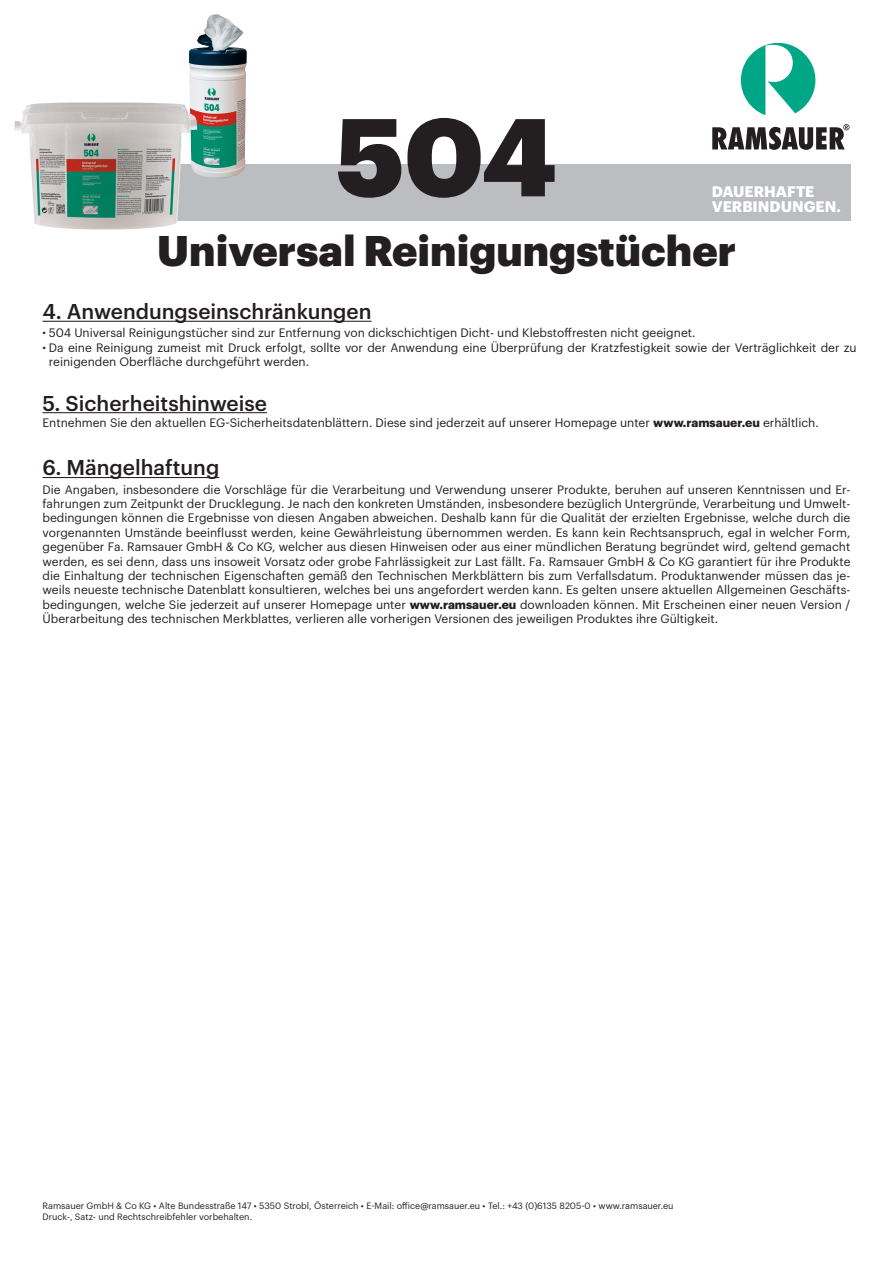
<style>
.page{position:relative;width:893px;height:1263px;background:#fff}
.page>*{position:absolute;margin:0;border:0;box-sizing:border-box;transform-origin:0 0}
.t1{font:900 108px "Graphik";color:#231f20}
.t2{font:900 42px "Graphik";color:#231f20}
.t3{font:500 21px "Graphik";color:#231f20}
.t4{font:700 15px "Graphik";color:#fff}
.t5{font:12px/14.4px "Graphik";color:#231f20;text-align:justify}
.t6{font:700 12px "Graphik";color:#231f20}
.t7{font:9px "Graphik";color:#231f20}
.s1{font-weight:700}
</style>
<div class="page">
<div style="left:43px;top:164px;width:808px;height:57px;background:#bcbdc0"></div>
<svg style="left:712px;top:124px;width:137px;height:26px"></svg>
<svg style="left:741px;top:43px;width:75px;height:72px"></svg>
<hr style="left:43px;top:412px;width:224px;height:1px;background:#231f20">
<hr style="left:43px;top:477px;width:176px;height:1px;background:#231f20">
<img style="left:189px;top:14px;width:58px;height:164px">
<img style="left:14px;top:103px;width:105px;height:127px">
<hr style="left:43px;top:321px;width:328px;height:1px;background:#231f20">
<p class="t1" style="left:336px;top:73px;width:223px">504</p>
<p class="t4" style="left:712px;top:180px;width:104px">DAUERHAFTE</p>
<p class="t4" style="left:712px;top:195px;width:131px">VERBINDUNGEN.</p>
<p class="t2" style="left:157px;top:218px;width:581px">Universal Reinigungstücher</p>
<p class="t3" style="left:43px;top:296px;width:330px">4. Anwendungseinschränkungen</p>
<p class="t5" style="left:49px;top:325px;width:648px">504 Universal Reinigungstücher sind zur Entfernung von dickschichtigen Dicht- und Klebstoffresten nicht geeignet.</p>
<p class="t5" style="left:49px;top:339px;width:809px">Da eine Reinigung zumeist mit Druck erfolgt, sollte vor der Anwendung eine Überprüfung der Kratzfestigkeit sowie der Verträglichkeit der zu reinigenden Oberfläche durchgeführt werden.</p>
<p class="t6" style="left:43px;top:321px;width:5px">.</p>
<p class="t6" style="left:43px;top:335px;width:5px">.</p>
<p class="t3" style="left:43px;top:387px;width:226px">5. Sicherheitshinweise</p>
<p class="t5" style="left:43px;top:414px;width:778px">Entnehmen Sie den aktuellen EG-Sicherheitsdatenblättern. Diese sind jederzeit auf unserer Homepage unter <span class="s1">www.ramsauer.eu</span> erhältlich.</p>
<p class="t3" style="left:43px;top:452px;width:178px">6. Mängelhaftung</p>
<p class="t5" style="left:43px;top:481px;width:809px">Die Angaben, insbesondere die Vorschläge für die Verarbeitung und Verwendung unserer Produkte, beruhen auf unseren Kenntnissen und Er&shy;fahrungen zum Zeitpunkt der Drucklegung. Je nach den konkreten Umständen, insbesondere bezüglich Untergründe, Verarbeitung und Umwelt&shy;bedingungen können die Ergebnisse von diesen Angaben abweichen. Deshalb kann für die Qualität der erzielten Ergebnisse, welche durch die vorgenannten Umstände beeinflusst werden, keine Gewährleistung übernommen werden. Es kann kein Rechtsanspruch, egal in welcher Form, gegenüber Fa. Ramsauer GmbH &amp; Co KG, welcher aus diesen Hinweisen oder aus einer mündlichen Beratung begründet wird, geltend gemacht werden, es sei denn, dass uns insoweit Vorsatz oder grobe Fahrlässigkeit zur Last fällt. Fa. Ramsauer GmbH &amp; Co KG garantiert für ihre Produkte die Einhaltung der technischen Eigenschaften gemäß den Technischen Merkblättern bis zum Verfallsdatum. Produktanwender müssen das je&shy;weils neueste technische Datenblatt konsultieren, welches bei uns angefordert werden kann. Es gelten unsere aktuellen Allgemeinen Geschäfts&shy;bedingungen, welche Sie jederzeit auf unserer Homepage unter <span class="s1">www.ramsauer.eu</span> downloaden können. Mit Erscheinen einer neuen Version / Überarbeitung des technischen Merkblattes, verlieren alle vorherigen Versionen des jeweiligen Produktes ihre Gültigkeit.</p>
<p class="t7" style="left:43px;top:1199px;width:633px">Ramsauer GmbH &amp; Co KG • Alte Bundesstraße 147 • 5350 Strobl, Österreich • E-Mail: office@ramsauer.eu • Tel.: +43 (0)6135 8205-0 • www.ramsauer.eu</p>
<p class="t7" style="left:43px;top:1210px;width:211px">Druck-, Satz- und Rechtschreibfehler vorbehalten.</p>
</div>
